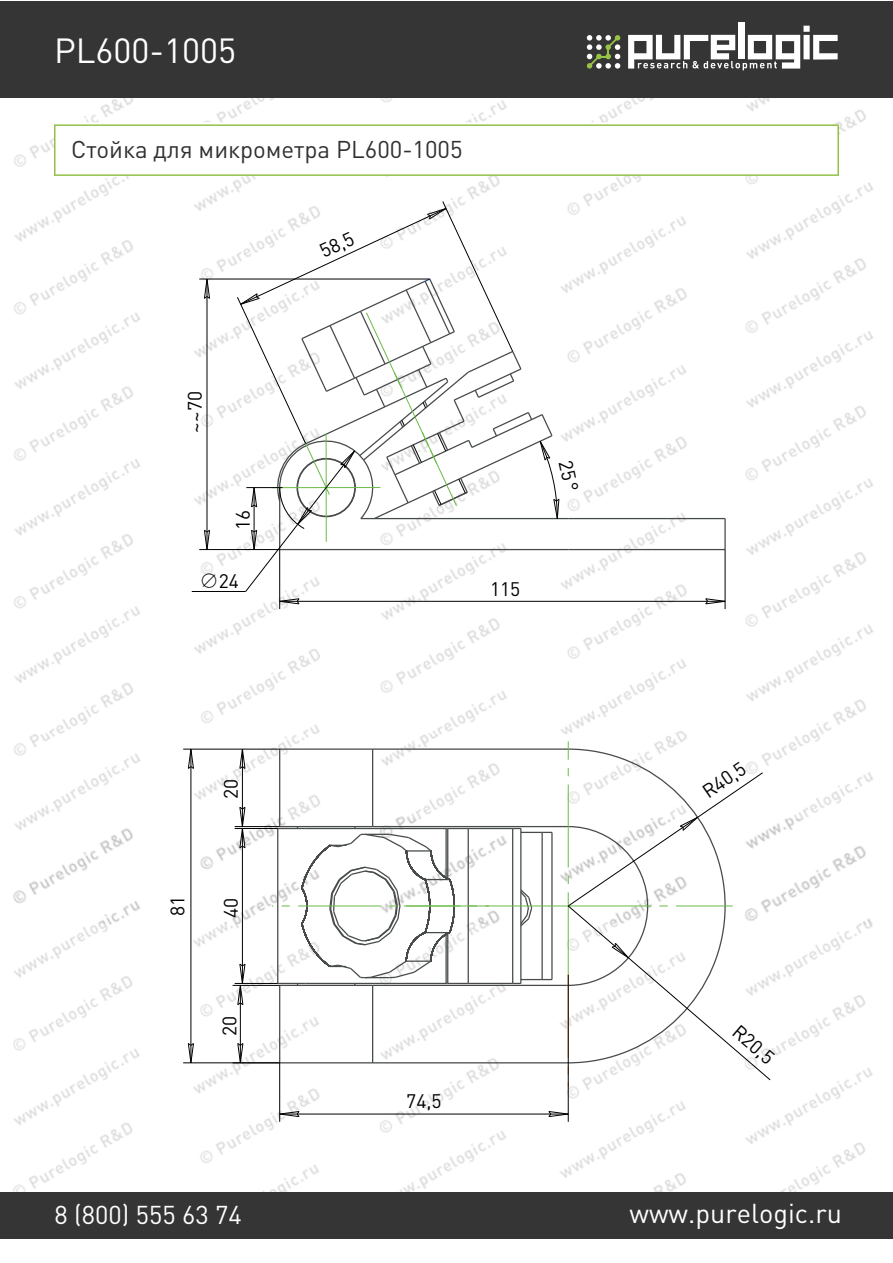
<style>
.page{position:relative;width:893px;height:1263px;background:#fff}
.page>*{position:absolute;margin:0;border:0;box-sizing:border-box;transform-origin:0 0}
.t1{font:34.5px "DIN Pro";color:#fff}
.t2{font:27px "DIN Pro";color:#fff}
.t3{font:25.5px "DIN Pro";color:#fff}
.t4{font:24px "DIN Pro";color:#313132}
.t5{font:19.35px "DIN Pro";color:#000001}
.s1{font-family:"Koz Min Pr 6 N"}
</style>
<div class="page">
<img style="left:0;top:1px;width:726px;height:1238px">
<img style="left:745px;top:98px;width:128px;height:1094px">
<div style="left:1px;top:1px;width:892px;height:97px;background:#363536"></div>
<div style="left:1px;top:1192px;width:892px;height:47px;background:#363536"></div>
<div style="left:738px;top:23px;width:6px;height:36px;background:#fff"></div>
<svg style="left:587px;top:35px;width:33px;height:34px"></svg>
<svg style="left:628px;top:26px;width:210px;height:44px"></svg>
<svg style="left:54px;top:124px;width:785px;height:52px"></svg>
<hr style="left:568px;top:549px;width:157px;height:1px;background:#474b4c">
<hr style="left:724px;top:519px;width:2px;height:30px;background:#474b4c">
<hr style="left:568px;top:518px;width:157px;height:1px;background:#474b4c">
<svg style="left:280px;top:598px;width:20px;height:7px"></svg>
<svg style="left:705px;top:598px;width:20px;height:7px"></svg>
<hr style="left:280px;top:601px;width:445px;height:1px;background:#000001">
<hr style="left:279px;top:549px;width:1px;height:60px;background:#000001">
<hr style="left:725px;top:549px;width:1px;height:60px;background:#000001">
<svg style="left:204px;top:529px;width:6px;height:20px"></svg>
<svg style="left:204px;top:278px;width:6px;height:21px"></svg>
<hr style="left:207px;top:279px;width:1px;height:270px;background:#000001">
<hr style="left:199px;top:549px;width:81px;height:1px;background:#000001">
<hr style="left:199px;top:279px;width:231px;height:1px;background:#000001">
<hr style="left:192px;top:591px;width:54px;height:1px;background:#000001">
<svg style="left:188px;top:748px;width:6px;height:21px"></svg>
<svg style="left:188px;top:1043px;width:6px;height:19px"></svg>
<hr style="left:191px;top:749px;width:1px;height:314px;background:#000001">
<hr style="left:183px;top:749px;width:97px;height:1px;background:#000001">
<hr style="left:183px;top:1062px;width:97px;height:1px;background:#000001">
<svg style="left:272px;top:741px;width:499px;height:346px"></svg>
<svg style="left:280px;top:1111px;width:20px;height:6px"></svg>
<svg style="left:548px;top:1111px;width:20px;height:6px"></svg>
<hr style="left:280px;top:1114px;width:288px;height:1px;background:#000001">
<hr style="left:279px;top:1063px;width:1px;height:59px;background:#000001">
<hr style="left:568px;top:975px;width:1px;height:147px;background:#000001">
<svg style="left:237px;top:1043px;width:7px;height:19px"></svg>
<hr style="left:240px;top:985px;width:1px;height:78px;background:#000001">
<hr style="left:233px;top:1062px;width:47px;height:1px;background:#000001">
<hr style="left:233px;top:985px;width:47px;height:1px;background:#000001">
<svg style="left:237px;top:963px;width:9px;height:42px"></svg>
<hr style="left:242px;top:828px;width:1px;height:155px;background:#000001">
<hr style="left:235px;top:828px;width:43px;height:1px;background:#000001">
<hr style="left:235px;top:983px;width:43px;height:1px;background:#000001">
<svg style="left:239px;top:748px;width:7px;height:21px"></svg>
<svg style="left:239px;top:806px;width:7px;height:43px"></svg>
<hr style="left:242px;top:749px;width:1px;height:77px;background:#000001">
<hr style="left:235px;top:826px;width:45px;height:1px;background:#000001">
<svg style="left:237px;top:201px;width:342px;height:391px"></svg>
<h1 class="t1" style="left:54px;top:27px;width:184px">PL600-1005</h1>
<p class="t4" style="left:71px;top:133px;width:393px">Стойка для микрометра PL600-1005</p>
<p class="t5" style="left:182px;top:433px;width:43px;rotate:-90deg">~~70</p>
<p class="t5" style="left:230px;top:530px;width:22px;rotate:-90deg">16</p>
<p class="t5" style="left:199px;top:567px;width:41px"><span class="s1">∅</span>24</p>
<p class="t5" style="left:315px;top:240px;width:37px;rotate:-25deg">58,5</p>
<p class="t5" style="left:490px;top:575px;width:32px">115</p>
<p class="t5" style="left:218px;top:799px;width:22px;rotate:-90deg">20</p>
<p class="t5" style="left:164px;top:916px;width:22px;rotate:-90deg">81</p>
<p class="t5" style="left:218px;top:918px;width:22px;rotate:-90deg">40</p>
<p class="t5" style="left:216px;top:1036px;width:22px;rotate:-90deg">20</p>
<p class="t5" style="left:406px;top:1088px;width:37px">74,5</p>
<p class="t5" style="left:697px;top:782px;width:49px;rotate:-34deg">R40,5</p>
<p class="t5" style="left:744px;top:1019px;width:49px;rotate:41deg">R20,5</p>
<h3 class="t3" style="left:55px;top:1197px;width:189px">8 (800) 555 63 74</h3>
<h2 class="t2" style="left:629px;top:1195px;width:214px">www.purelogic.ru</h2>
</div>
